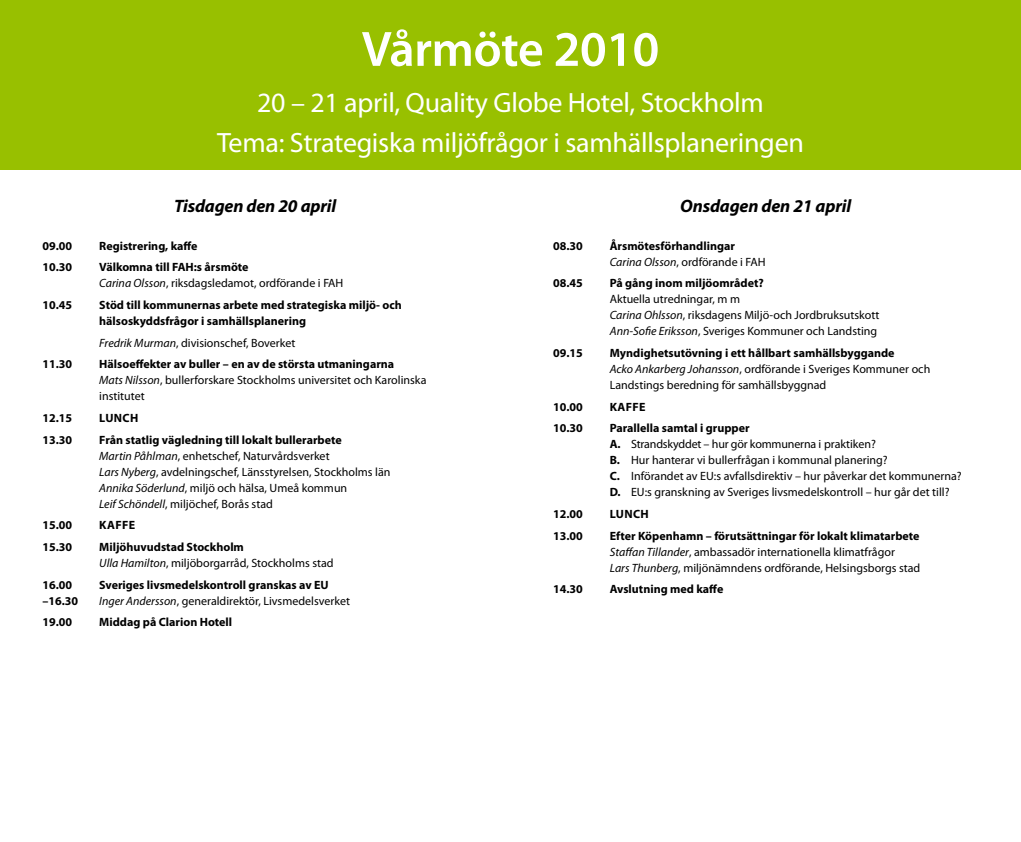
<style>
.page{position:relative;width:1021px;height:842px;background:#fff}
.page>*{position:absolute;margin:0;border:0;box-sizing:border-box;transform-origin:0 0}
.t1{font:600 50px "Myriad Pro";letter-spacing:-.01em;color:#fff}
.t2{font:28px/40px "Myriad Pro";letter-spacing:-.01em;color:#fff;text-align:center}
.t3{font:italic 700 18px "Myriad Pro";letter-spacing:-.01em;color:#000}
.t4{font:12px/16px "Myriad Pro";color:#000}
.t5{font:700 12px/16px "Myriad Pro";color:#000}
.s1{font-weight:700}
.s2{font-style:italic}
.s3{font-weight:400;font-style:italic}
.s4{font-weight:400}
</style>
<div class="page">
<div style="left:0;top:0;width:1020px;height:170px;background:#98c000"></div>
<h1 class="t1" style="left:361px;top:17px;width:299px">Vårmöte 2010</h1>
<h2 class="t2" style="left:217px;top:82px;width:588px">20 – 21 april, Quality Globe Hotel, Stockholm<br>Tema: Strategiska miljöfrågor i samhällsplaneringen</h2>
<h3 class="t3" style="left:174px;top:194px;width:164px">Tisdagen den 20 april</h3>
<p class="t5" style="left:43px;top:237px;width:31px">09.00</p>
<p class="t5" style="left:99px;top:237px;width:100px">Registrering, kaffe</p>
<p class="t5" style="left:43px;top:259px;width:31px">10.30</p>
<p class="t4" style="left:99px;top:259px;width:246px"><span class="s1">Välkomna till FAH:s årsmöte<br></span><span class="s2">Carina Olsson</span>, riksdagsledamot, ordförande i FAH</p>
<p class="t5" style="left:43px;top:297px;width:31px">10.45</p>
<p class="t5" style="left:99px;top:297px;width:304px">Stöd till kommunernas arbete med strategiska miljö- och hälsoskyddsfrågor i samhällsplanering</p>
<p class="t4" style="left:99px;top:334px;width:198px"><span class="s2">Fredrik Murman</span>, divisionschef, Boverket</p>
<p class="t5" style="left:43px;top:356px;width:31px">11.30</p>
<p class="t4" style="left:99px;top:356px;width:329px"><span class="s1">Hälsoeffekter av buller – en av de största utmaningarna<br></span><span class="s2">Mats Nilsson</span>, bullerforskare Stockholms universitet och Karolinska institutet</p>
<p class="t5" style="left:43px;top:410px;width:31px">12.15</p>
<p class="t5" style="left:99px;top:410px;width:41px">LUNCH</p>
<p class="t5" style="left:43px;top:431px;width:31px">13.30</p>
<p class="t4" style="left:99px;top:431px;width:293px"><span class="s1">Från statlig vägledning till lokalt bullerarbete<br></span><span class="s2">Martin Påhlman</span>, enhetschef, Naturvårdsverket<br><span class="s2">Lars Nyberg</span>, avdelningschef, Länsstyrelsen, Stockholms län <span class="s2">Annika Söderlund</span>, miljö och hälsa, Umeå kommun<br><span class="s2">Leif Schöndell</span>, miljöchef, Borås stad</p>
<p class="t5" style="left:43px;top:517px;width:31px">15.00</p>
<p class="t5" style="left:99px;top:517px;width:37px">KAFFE</p>
<p class="t5" style="left:43px;top:539px;width:31px">15.30</p>
<p class="t4" style="left:99px;top:539px;width:236px"><span class="s1">Miljöhuvudstad Stockholm<br></span><span class="s2">Ulla Hamilton</span>, miljöborgarråd, Stockholms stad</p>
<p class="t5" style="left:43px;top:576px;width:31px">16.00</p>
<p class="t5" style="left:99px;top:576px;width:231px">Sveriges livsmedelskontroll granskas av EU</p>
<p class="t5" style="left:43px;top:592px;width:37px">–16.30</p>
<p class="t4" style="left:99px;top:592px;width:252px"><span class="s2">Inger Andersson</span>, generaldirektör, Livsmedelsverket</p>
<p class="t5" style="left:43px;top:614px;width:31px">19.00</p>
<p class="t5" style="left:99px;top:614px;width:134px">Middag på Clarion Hotell</p>
<h3 class="t3" style="left:680px;top:194px;width:173px">Onsdagen den 21 april</h3>
<p class="t5" style="left:553px;top:237px;width:31px">08.30</p>
<p class="t5" style="left:609px;top:237px;width:157px">Årsmötesförhandlingar<br><span class="s3">Carina Olsson</span><span class="s4">, ordförande i FAH</span></p>
<p class="t5" style="left:553px;top:275px;width:31px">08.45</p>
<p class="t5" style="left:609px;top:275px;width:155px">På gång inom miljöområdet?</p>
<p class="t4" style="left:609px;top:291px;width:271px">Aktuella utredningar, m m<br><span class="s2">Carina Ohlsson</span>, riksdagens Miljö-och Jordbruksutskott<br><span class="s2">Ann-Sofie Eriksson</span>, Sveriges Kommuner och Landsting</p>
<p class="t5" style="left:553px;top:345px;width:31px">09.15</p>
<p class="t4" style="left:609px;top:345px;width:322px"><span class="s1">Myndighetsutövning i ett hållbart samhällsbyggande<br></span><span class="s2">Acko Ankarberg Johansson</span>, ordförande i Sveriges Kommuner och<br>Landstings beredning för samhällsbyggnad</p>
<p class="t5" style="left:553px;top:398px;width:31px">10.00</p>
<p class="t5" style="left:609px;top:398px;width:37px">KAFFE</p>
<p class="t5" style="left:553px;top:420px;width:31px">10.30</p>
<p class="t4" style="left:609px;top:420px;width:353px"><span class="s1">Parallella samtal i grupper<br>A.</span> Strandskyddet – hur gör kommunerna i praktiken?<br><span class="s1">B.</span> Hur hanterar vi bullerfrågan i kommunal planering?<br><span class="s1">C.</span> Införandet av EU:s avfallsdirektiv – hur påverkar det kommunerna?<br><span class="s1">D.</span> EU:s granskning av Sveriges livsmedelskontroll – hur går det till?</p>
<p class="t5" style="left:553px;top:506px;width:31px">12.00</p>
<p class="t5" style="left:609px;top:506px;width:41px">LUNCH</p>
<p class="t5" style="left:553px;top:527px;width:31px">13.00</p>
<p class="t4" style="left:609px;top:527px;width:312px"><span class="s1">Efter Köpenhamn – förutsättningar för lokalt klimatarbete<br></span><span class="s2">Staffan Tillander</span>, ambassadör internationella klimatfrågor<br><span class="s2">Lars Thunberg</span>, miljönämndens ordförande, Helsingsborgs stad</p>
<p class="t5" style="left:553px;top:581px;width:31px">14.30</p>
<p class="t5" style="left:609px;top:581px;width:115px">Avslutning med kaffe</p>
</div>
